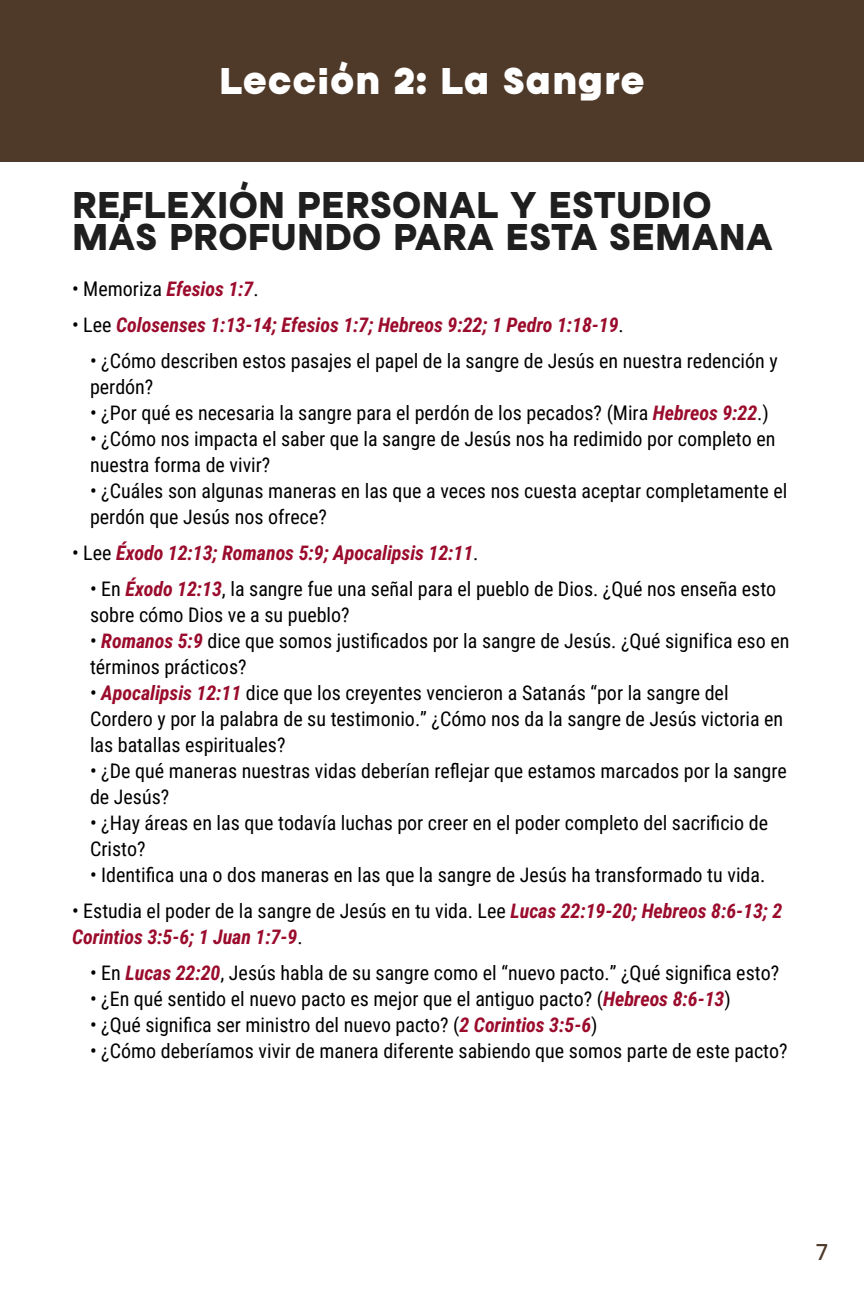
<style>
.page{position:relative;width:864px;height:1296px;background:#fff}
.page>*{position:absolute;margin:0;border:0;box-sizing:border-box;transform-origin:0 0}
.t1{font:700 32px/32px "Franie";letter-spacing:.01em;color:#1f1f1f}
.t2{font:800 32px "Franie";letter-spacing:.02em;color:#fff}
.t3{font:500 22px "Poppins";color:#4f3a2a}
.t4{font:20px/26px "Roboto Condensed";color:#000}
.t5{font:italic 20px/26px "Roboto Condensed";color:#9b0b2c}
.s1{font-style:italic;color:#9b0b2c}
.s2{font-style:normal;color:#000}
</style>
<div class="page">
<div style="left:0;top:0;width:864px;height:162px;background:#4f3a2a"></div>
<h1 class="t2" style="left:219px;top:56px;width:427px">Lección 2: La Sangre</h1>
<h1 class="t1" style="left:72px;top:190px;width:702px">REFLEXIÓN PERSONAL Y ESTUDIO<br>MÁS PROFUNDO PARA ESTA SEMANA</h1>
<p class="t4" style="left:72px;top:275px;width:188px">• Memoriza <span class="s1">Efesios 1:7</span>.</p>
<p class="t5" style="left:72px;top:311px;width:553px"><span class="s2">• Lee</span> Colosenses 1:13-14; Efesios 1:7; Hebreos 9:22; 1 Pedro 1:18-19<span class="s2">.</span></p>
<p class="t4" style="left:90px;top:347px;width:689px">• ¿Cómo describen estos pasajes el papel de la sangre de Jesús en nuestra redención y perdón?</p>
<p class="t4" style="left:90px;top:399px;width:680px">• ¿Por qué es necesaria la sangre para el perdón de los pecados? (Mira <span class="s1">Hebreos 9:22</span>.)</p>
<p class="t4" style="left:90px;top:425px;width:687px">• ¿Cómo nos impacta el saber que la sangre de Jesús nos ha redimido por completo en nuestra forma de vivir?</p>
<p class="t4" style="left:90px;top:477px;width:699px">• ¿Cuáles son algunas maneras en las que a veces nos cuesta aceptar completamente el perdón que Jesús nos ofrece?</p>
<p class="t5" style="left:72px;top:539px;width:408px"><span class="s2">• Lee</span> Éxodo 12:13; Romanos 5:9; Apocalipsis 12:11<span class="s2">.</span></p>
<p class="t4" style="left:90px;top:575px;width:688px">• En <span class="s1">Éxodo 12:13</span>, la sangre fue una señal para el pueblo de Dios. ¿Qué nos enseña esto sobre cómo Dios ve a su pueblo?</p>
<p class="t4" style="left:90px;top:627px;width:701px">• <span class="s1">Romanos 5:9</span> dice que somos justificados por la sangre de Jesús. ¿Qué significa eso en términos prácticos?</p>
<p class="t4" style="left:90px;top:679px;width:695px">• <span class="s1">Apocalipsis 12:11</span> dice que los creyentes vencieron a Satanás “por la sangre del<br>Cordero y por la palabra de su testimonio.” ¿Cómo nos da la sangre de Jesús victoria en las batallas espirituales?</p>
<p class="t4" style="left:90px;top:757px;width:698px">• ¿De qué maneras nuestras vidas deberían reflejar que estamos marcados por la sangre de Jesús?</p>
<p class="t4" style="left:90px;top:809px;width:680px">• ¿Hay áreas en las que todavía luchas por creer en el poder completo del sacrificio de<br>Cristo?</p>
<p class="t4" style="left:90px;top:861px;width:677px">• Identifica una o dos maneras en las que la sangre de Jesús ha transformado tu vida.</p>
<p class="t5" style="left:72px;top:897px;width:712px"><span class="s2">• Estudia el poder de la sangre de Jesús en tu vida. Lee</span> Lucas 22:19-20; Hebreos 8:6-13; 2<br>Corintios 3:5-6; 1 Juan 1:7-9<span class="s2">.</span></p>
<p class="t4" style="left:90px;top:959px;width:691px">• En <span class="s1">Lucas 22:20</span>, Jesús habla de su sangre como el “nuevo pacto.” ¿Qué significa esto?</p>
<p class="t4" style="left:90px;top:985px;width:642px">• ¿En qué sentido el nuevo pacto es mejor que el antiguo pacto? (<span class="s1">Hebreos 8:6-13</span>)</p>
<p class="t4" style="left:90px;top:1011px;width:509px">• ¿Qué significa ser ministro del nuevo pacto? (<span class="s1">2 Corintios 3:5-6</span>)</p>
<p class="t4" style="left:90px;top:1037px;width:699px">• ¿Cómo deberíamos vivir de manera diferente sabiendo que somos parte de este pacto?</p>
<p class="t3" style="left:816px;top:1240px;width:14px">7</p>
</div>
